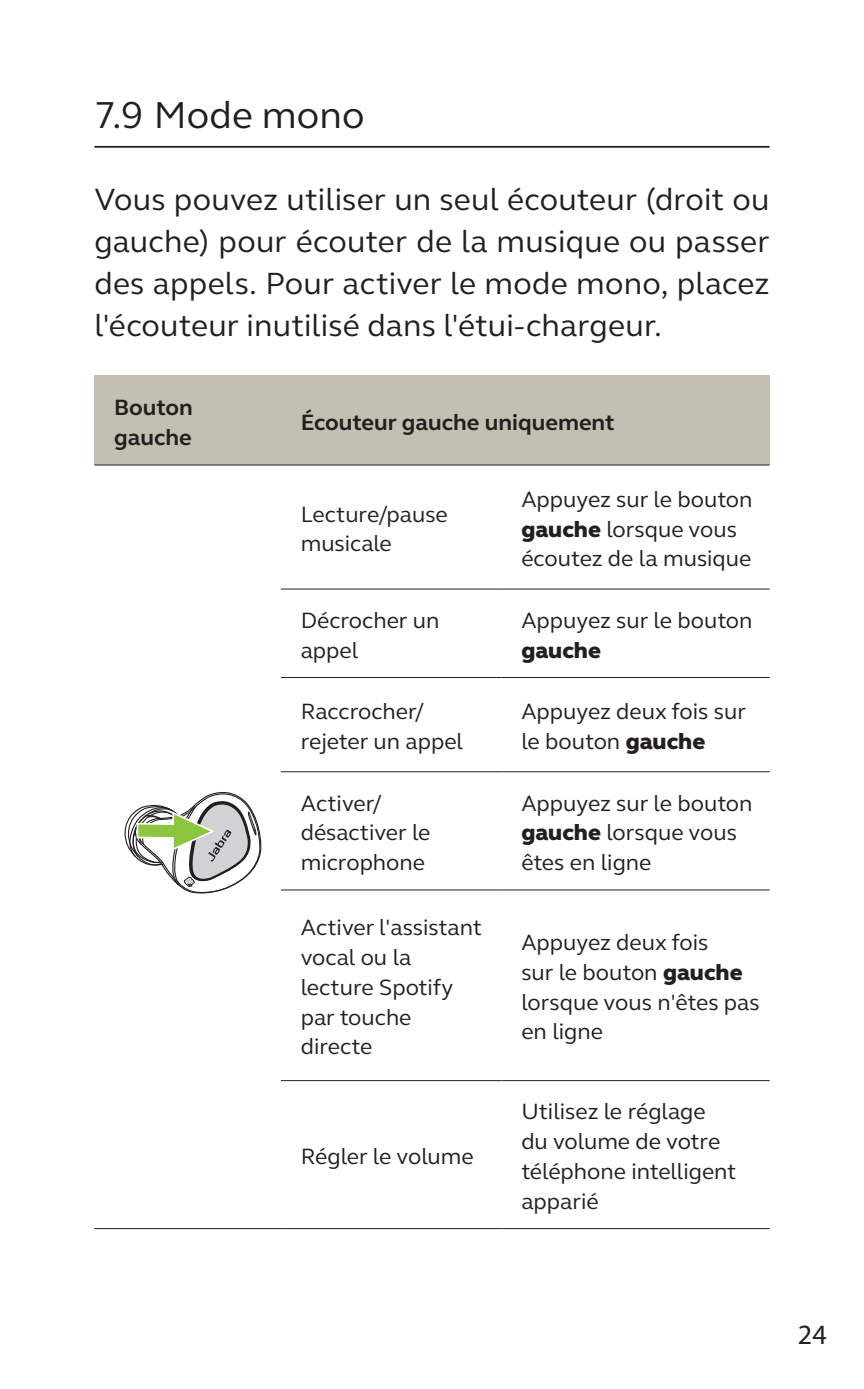
<style>
.page{position:relative;width:864px;height:1389px;background:#fff}
.page>*{position:absolute;margin:0;border:0;box-sizing:border-box;transform-origin:0 0}
.t1{font:38.5px "GN Elliot";color:#231f20}
.Body_text{font:31.5px/42px "GN Elliot";letter-spacing:.005em;color:#231f20;text-align:justify}
.t2{font:28px "Myriad Pro";color:#231f20}
.Table_text{font:22.75px/29.8px "GN Elliot";color:#231f20}
.Table_heading{font:700 22.75px/29.8px "GN Elliot";color:#231f20}
.s1{font-weight:800}
</style>
<div class="page">
<hr style="left:94px;top:146px;width:675px;height:2px;background:#231f20">
<div style="left:94px;top:375px;width:187px;height:90px;background:#c3bfb1"></div>
<div style="left:281px;top:375px;width:488px;height:90px;background:#c3bfb1"></div>
<hr style="left:94px;top:464px;width:187px;height:2px;background:#231f20">
<hr style="left:94px;top:1228px;width:187px;height:1px;background:#231f20">
<hr style="left:281px;top:464px;width:220px;height:2px;background:#231f20">
<hr style="left:501px;top:464px;width:268px;height:2px;background:#231f20">
<hr style="left:281px;top:588px;width:220px;height:2px;background:#231f20">
<hr style="left:501px;top:588px;width:268px;height:2px;background:#231f20">
<hr style="left:281px;top:677px;width:220px;height:1px;background:#231f20">
<hr style="left:501px;top:677px;width:268px;height:1px;background:#231f20">
<hr style="left:281px;top:771px;width:220px;height:1px;background:#231f20">
<hr style="left:501px;top:771px;width:268px;height:1px;background:#231f20">
<hr style="left:281px;top:889px;width:220px;height:2px;background:#231f20">
<hr style="left:501px;top:889px;width:268px;height:2px;background:#231f20">
<hr style="left:281px;top:1080px;width:220px;height:1px;background:#231f20">
<hr style="left:501px;top:1080px;width:268px;height:1px;background:#231f20">
<hr style="left:281px;top:1228px;width:220px;height:1px;background:#231f20">
<hr style="left:501px;top:1228px;width:268px;height:1px;background:#231f20">
<svg style="left:124px;top:791px;width:138px;height:103px"></svg>
<p class="t1" style="left:94px;top:89px;width:271px">7.9 Mode mono</p>
<p class="Body_text" style="left:94px;top:177px;width:676px">Vous pouvez utiliser un seul écouteur (droit ou gauche) pour écouter de la musique ou passer des appels. Pour activer le mode mono, placez l'écouteur inutilisé dans l'étui-chargeur.</p>
<p class="Table_heading" style="left:114px;top:392px;width:80px">Bouton gauche</p>
<p class="Table_heading" style="left:300px;top:407px;width:315px">Écouteur gauche uniquement</p>
<p class="Table_text" style="left:300px;top:499px;width:148px">Lecture/pause musicale</p>
<p class="Table_text" style="left:521px;top:484px;width:232px">Appuyez sur le bouton <span class="s1">gauche</span> lorsque vous écoutez de la musique</p>
<p class="Table_text" style="left:300px;top:605px;width:140px">Décrocher un appel</p>
<p class="Table_text" style="left:521px;top:605px;width:232px">Appuyez sur le bouton <span class="s1">gauche</span></p>
<p class="Table_text" style="left:300px;top:696px;width:164px">Raccrocher/ rejeter un appel</p>
<p class="Table_text" style="left:521px;top:696px;width:226px">Appuyez deux fois sur le bouton <span class="s1">gauche</span></p>
<p class="Table_text" style="left:300px;top:787px;width:131px">Activer/ désactiver le microphone</p>
<p class="Table_text" style="left:521px;top:787px;width:232px">Appuyez sur le bouton <span class="s1">gauche</span> lorsque vous êtes en ligne</p>
<p class="Table_text" style="left:300px;top:912px;width:183px">Activer l'assistant vocal ou la lecture Spotify par touche directe</p>
<p class="Table_text" style="left:300px;top:1141px;width:174px">Régler le volume</p>
<p class="Table_text" style="left:521px;top:927px;width:240px">Appuyez deux fois<br>sur le bouton <span class="s1">gauche </span>lorsque vous n'êtes pas en ligne</p>
<p class="Table_text" style="left:521px;top:1096px;width:216px">Utilisez le réglage du volume de votre téléphone intelligent apparié</p>
<p class="t2" style="left:797px;top:1317px;width:30px">24</p>
</div>
